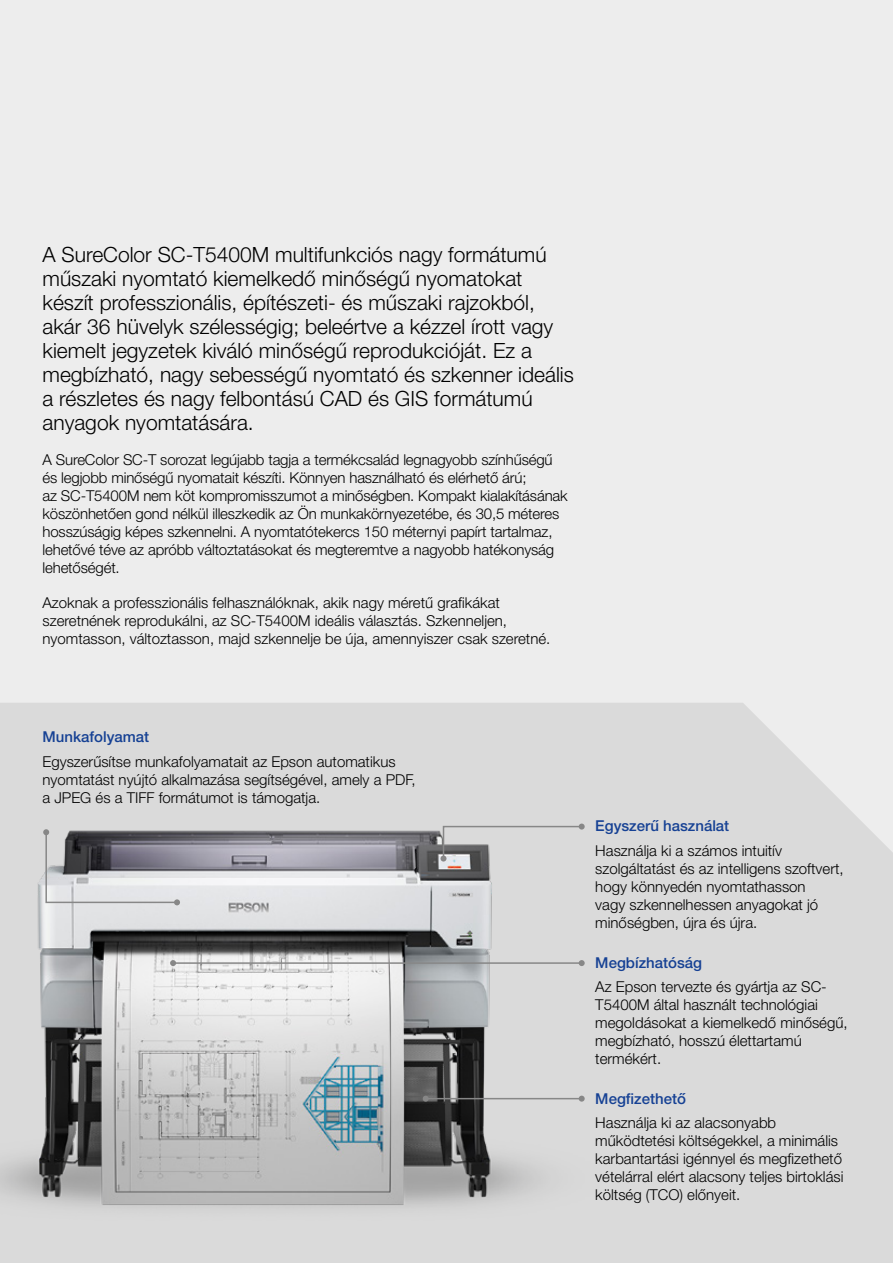
<style>
.page{position:relative;width:893px;height:1263px;background:#ededed}
.page>*{position:absolute;margin:0;border:0;box-sizing:border-box;transform-origin:0 0}
.t1{font:300 21px/24px "Helvetica Neue LT Pro";color:#000}
.Brochure_Body_Copy{font:300 15px/18px "Helvetica Neue LT Pro";color:#000}
.t2{font:500 15px "Helvetica Neue LT Pro";color:#164194}
</style>
<div class="page">
<img style="left:0;top:703px;width:877px;height:560px">
<svg style="left:43px;top:829px;width:137px;height:76px"></svg>
<svg style="left:440px;top:823px;width:145px;height:38px;background:#c8c8c8"></svg>
<hr style="left:173px;top:962px;width:409px;height:2px;background:#878787">
<svg style="left:170px;top:960px;width:6px;height:6px"></svg>
<svg style="left:579px;top:960px;width:6px;height:6px"></svg>
<hr style="left:426px;top:1098px;width:156px;height:1px;background:#878787">
<svg style="left:423px;top:1096px;width:6px;height:6px"></svg>
<svg style="left:579px;top:1096px;width:6px;height:6px"></svg>
<p class="t1" style="left:43px;top:242px;width:533px">A SureColor SC-T5400M multifunkciós nagy formátumú műszaki nyomtató kiemelkedő minőségű nyomatokat készít professzionális, építészeti- és műszaki rajzokból, akár 36 hüvelyk szélességig; beleértve a kézzel írott vagy kiemelt jegyzetek kiváló minőségű reprodukcióját. Ez a megbízható, nagy sebességű nyomtató és szkenner ideális a részletes és nagy felbontású CAD és GIS formátumú anyagok nyomtatására.</p>
<p class="Brochure_Body_Copy" style="left:43px;top:450px;width:527px">A SureColor SC-T sorozat legújabb tagja a termékcsalád legnagyobb színhűségű és legjobb minőségű nyomatait készíti. Könnyen használható és elérhető árú;<br>az SC-T5400M nem köt kompromisszumot a minőségben. Kompakt kialakításának köszönhetően gond nélkül illeszkedik az Ön munkakörnyezetébe, és 30,5 méteres hosszúságig képes szkennelni. A nyomtatótekercs 150 méternyi papírt tartalmaz, lehetővé téve az apróbb változtatásokat és megteremtve a nagyobb hatékonyság lehetőségét.</p>
<p class="Brochure_Body_Copy" style="left:43px;top:593px;width:509px">Azoknak a professzionális felhasználóknak, akik nagy méretű grafikákat szeretnének reprodukálni, az SC-T5400M ideális választás. Szkenneljen, nyomtasson, változtasson, majd szkennelje be úja, amennyiszer csak szeretné.</p>
<p class="t2" style="left:43px;top:728px;width:108px">Munkafolyamat</p>
<p class="Brochure_Body_Copy" style="left:43px;top:752px;width:375px">Egyszerűsítse munkafolyamatait az Epson automatikus nyomtatást nyújtó alkalmazása segítségével, amely a PDF, a JPEG és a TIFF formátumot is támogatja.</p>
<p class="t2" style="left:595px;top:817px;width:135px">Egyszerű használat</p>
<p class="Brochure_Body_Copy" style="left:595px;top:841px;width:250px">Használja ki a számos intuitív szolgáltatást és az intelligens szoftvert, hogy könnyedén nyomtathasson<br>vagy szkennelhessen anyagokat jó minőségben, újra és újra.</p>
<p class="t2" style="left:595px;top:953px;width:108px">Megbízhatóság</p>
<p class="Brochure_Body_Copy" style="left:595px;top:977px;width:254px">Az Epson tervezte és gyártja az SC-<br>T5400M által használt technológiai megoldásokat a kiemelkedő minőségű, megbízható, hosszú élettartamú termékért.</p>
<p class="t2" style="left:595px;top:1089px;width:92px">Megfizethető</p>
<p class="Brochure_Body_Copy" style="left:595px;top:1113px;width:250px">Használja ki az alacsonyabb működtetési költségekkel, a minimális karbantartási igénnyel és megfizethető vételárral elért alacsony teljes birtoklási költség (TCO) előnyeit.</p>
</div>
